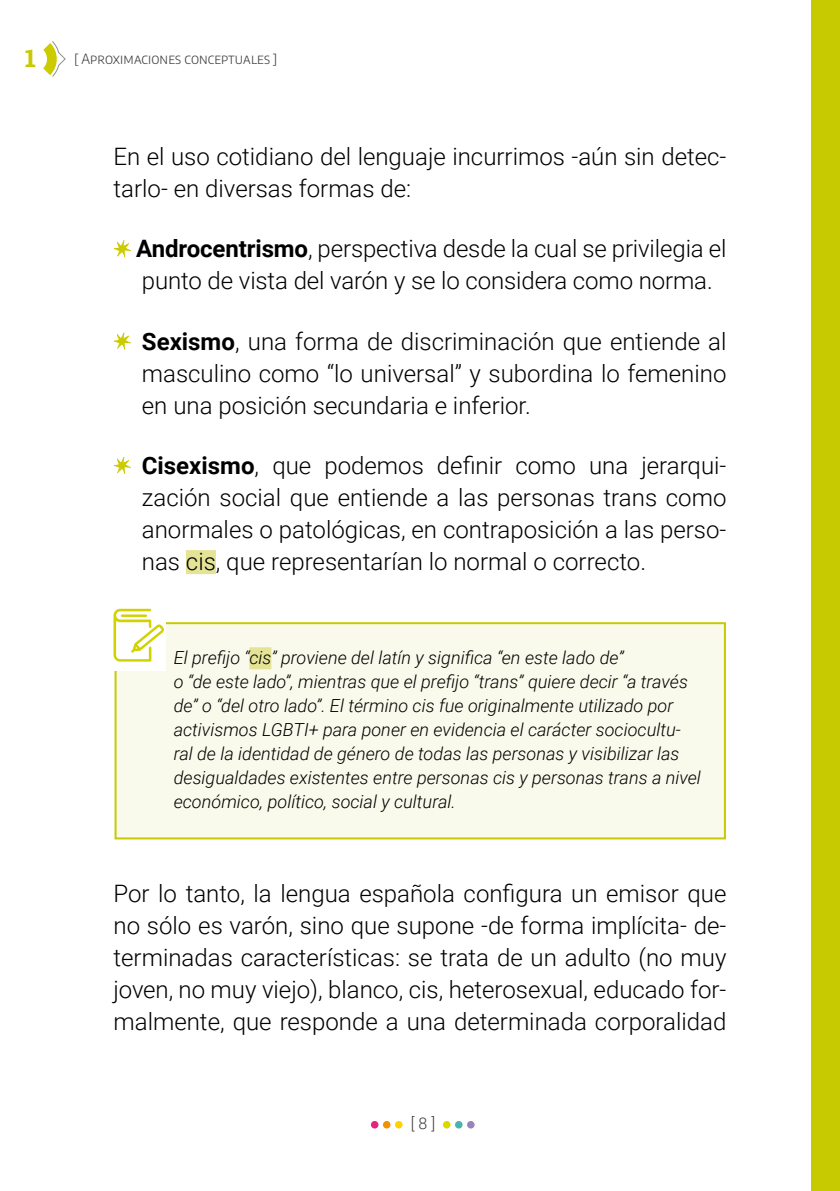
<style>
.page{position:relative;width:840px;height:1191px;background:#fff}
.page>*{position:absolute;margin:0;border:0;box-sizing:border-box;transform-origin:0 0}
.t1{font:300 24px/32px "Roboto";color:#000;text-align:justify}
.t2{font:800 24px "Roboto Slab";color:#c7ca00}
.t3{font:italic 300 18px/24px "Roboto";color:#000}
.t4{font:300 16px "Roboto";color:#3c3c3b}
.t5{font:300 semi-condensed 14px "Encode Sans";letter-spacing:.01em;color:#3c3c3b}
.s1{font-weight:700}
</style>
<div class="page">
<svg style="left:43px;top:41px;width:23px;height:36px"></svg>
<div style="left:811px;top:0;width:28px;height:1191px;background:#c7ca00"></div>
<div style="left:186px;top:550px;width:30px;height:24px;background:#e4e396"></div>
<svg style="left:113px;top:240px;width:18px;height:17px"></svg>
<svg style="left:113px;top:332px;width:18px;height:18px"></svg>
<svg style="left:113px;top:457px;width:18px;height:17px"></svg>
<div style="left:114px;top:622px;width:611px;height:217px;background:#fafaec;border:2px solid #c7ca00"></div>
<div style="left:113px;top:607px;width:53px;height:64px;background:#fff"></div>
<svg style="left:113px;top:609px;width:51px;height:52px"></svg>
<hr style="left:121px;top:614px;width:26px;height:3px;background:#d1d300">
<div style="left:249px;top:647px;width:22px;height:22px;background:#e4e396"></div>
<svg style="left:454px;top:1120px;width:9px;height:9px"></svg>
<div style="left:453px;top:1119px;width:10px;height:10px;border:1px solid #fff;border-radius:50%"></div>
<svg style="left:443px;top:1121px;width:8px;height:8px"></svg>
<svg style="left:466px;top:1120px;width:9px;height:9px"></svg>
<div style="left:465px;top:1119px;width:10px;height:10px;border:1px solid #fff;border-radius:50%"></div>
<svg style="left:382px;top:1120px;width:9px;height:9px"></svg>
<div style="left:381px;top:1119px;width:10px;height:10px;border:1px solid #fff;border-radius:50%"></div>
<svg style="left:370px;top:1120px;width:9px;height:9px"></svg>
<div style="left:369px;top:1119px;width:10px;height:10px;border:1px solid #fff;border-radius:50%"></div>
<svg style="left:395px;top:1121px;width:7px;height:8px"></svg>
<p class="t2" style="left:25px;top:42px;width:12px">1</p>
<p class="t5" style="left:74px;top:49px;width:205px">[ Aproximaciones conceptuales ]</p>
<p class="t1" style="left:113px;top:139px;width:614px">En el uso cotidiano del lenguaje incurrimos -aún sin detec&shy;tarlo- en diversas formas de:</p>
<p class="t1" style="left:136px;top:232px;width:591px"><span class="s1">Androcentrismo</span>, perspectiva desde la cual se privilegia el punto de vista del varón y se lo considera como norma.</p>
<p class="t1" style="left:142px;top:324px;width:585px"><span class="s1">Sexismo</span>, una forma de discriminación que entiende al masculino como “lo universal” y subordina lo femenino en una posición secundaria e inferior.</p>
<p class="t1" style="left:142px;top:449px;width:585px"><span class="s1">Cisexismo</span>, que podemos definir como una jerarqui&shy;zación social que entiende a las personas trans como anormales o patológicas, en contraposición a las perso&shy;nas cis, que representarían lo normal o correcto.</p>
<p class="t3" style="left:174px;top:645px;width:528px">El prefijo “cis” proviene del latín y significa “en este lado de”<br>o “de este lado”, mientras que el prefijo “trans” quiere decir “a través de” o “del otro lado”. El término cis fue originalmente utilizado por activismos LGBTI+ para poner en evidencia el carácter sociocultu&shy;ral de la identidad de género de todas las personas y visibilizar las desigualdades existentes entre personas cis y personas trans a nivel económico, político, social y cultural.</p>
<p class="t1" style="left:113px;top:876px;width:614px">Por lo tanto, la lengua española configura un emisor que no sólo es varón, sino que supone -de forma implícita- de&shy;terminadas características: se trata de un adulto (no muy joven, no muy viejo), blanco, cis, heterosexual, educado for&shy;malmente, que responde a una determinada corporalidad</p>
<p class="t4" style="left:410px;top:1112px;width:26px">[ 8 ]</p>
</div>
